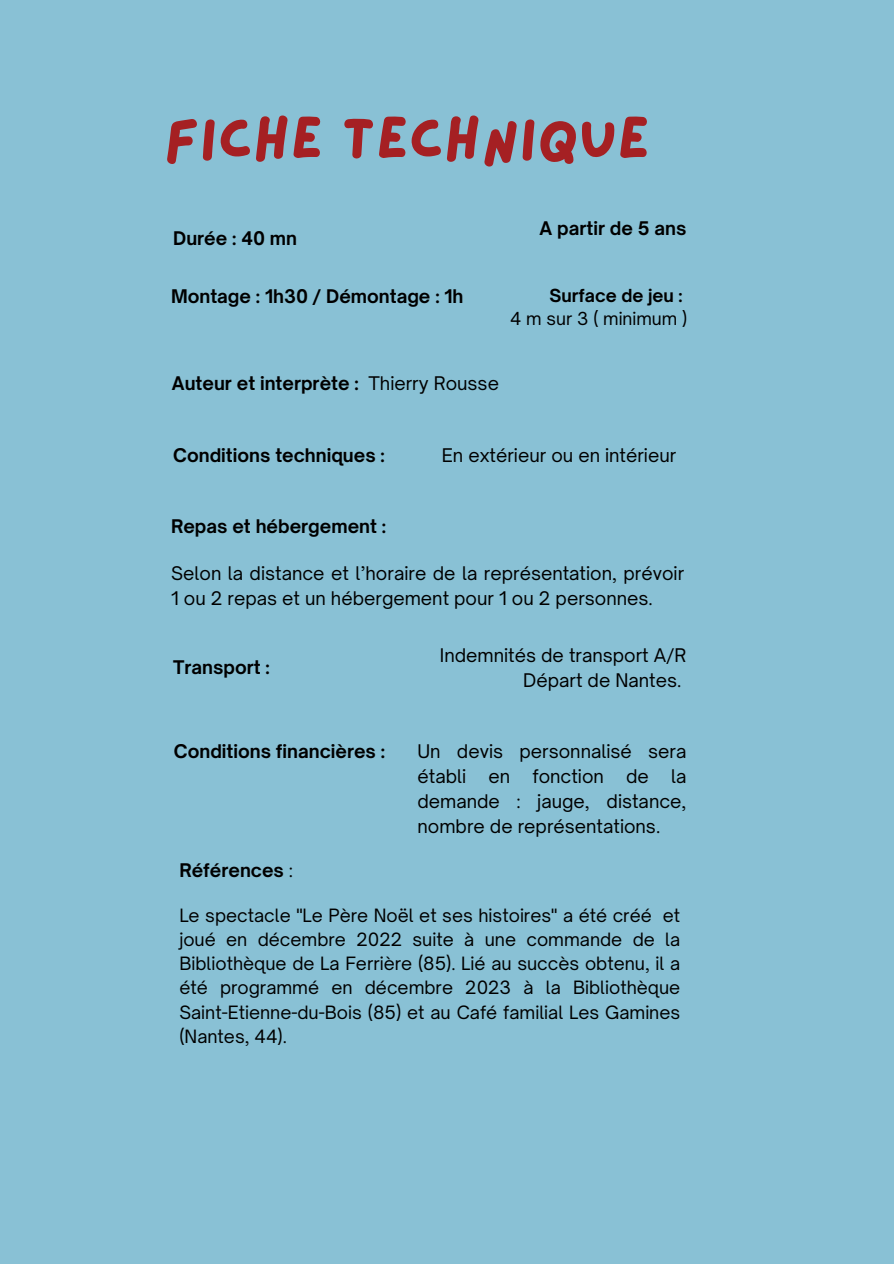
<style>
.page{position:relative;width:894px;height:1264px;background:#fff}
.page>*{position:absolute;margin:0;border:0;box-sizing:border-box;transform-origin:0 0}
.t1{font:60px "Lazydog";color:#a52023}
.t2{font:18px/24.8px "Open Sauce One";color:#000}
.t3{font:700 18px "Open Sauce One";color:#000}
.t4{font:17.55px/24.2px "Open Sauce One";color:#000;text-align:justify}
.t5{font:17.25px "Open Sauce One";color:#000}
.t6{font:700 17.25px "Open Sauce One";color:#000}
.s1{font-weight:400}
</style>
<div class="page">
<div style="left:0;top:0;width:893px;height:1263px;background:#89c1d5"></div>
<h1 class="t1" style="left:164px;top:110px;width:487px">FICHE TECHNIQUE</h1>
<h2 class="t3" style="left:173px;top:227px;width:125px">Durée : 40 mn</h2>
<h2 class="t3" style="left:539px;top:217px;width:148px">A partir de 5 ans</h2>
<p class="t3" style="left:171px;top:285px;width:294px">Montage : 1h30 / Démontage : 1h</p>
<p class="t6" style="left:549px;top:284px;width:135px">Surface de jeu :</p>
<p class="t5" style="left:510px;top:308px;width:178px">4 m sur 3 ( minimum )</p>
<h2 class="t3" style="left:172px;top:372px;width:328px">Auteur et interprète : <span class="s1">Thierry Rousse</span></h2>
<h2 class="t3" style="left:173px;top:443px;width:213px">Conditions techniques :</h2>
<p class="t2" style="left:441px;top:442px;width:236px">En extérieur ou en intérieur</p>
<h2 class="t3" style="left:171px;top:515px;width:216px">Repas et hébergement :</h2>
<p class="t2" style="left:171px;top:561px;width:514px">Selon la distance et l’horaire de la représentation, prévoir<br>1 ou 2 repas et un hébergement pour 1 ou 2 personnes.</p>
<h2 class="t3" style="left:173px;top:656px;width:98px">Transport :</h2>
<p class="t2" style="left:440px;top:642px;width:248px">Indemnités de transport A/R</p>
<p class="t2" style="left:523px;top:667px;width:160px">Départ de Nantes.</p>
<h2 class="t3" style="left:174px;top:740px;width:213px">Conditions financières :</h2>
<p class="t2" style="left:417px;top:739px;width:270px;text-align:justify">Un devis personnalisé sera établi en fonction de la demande : jauge, distance, nombre de représentations.</p>
<p class="t3" style="left:179px;top:859px;width:115px">Références <span class="s1">:</span></p>
<p class="t4" style="left:179px;top:903px;width:502px">Le spectacle "Le Père Noël et ses histoires" a été créé et joué en décembre 2022 suite à une commande de la Bibliothèque de La Ferrière (85). Lié au succès obtenu, il a été programmé en décembre 2023 à la Bibliothèque Saint-Etienne-du-Bois (85) et au Café familial Les Gamines (Nantes, 44).</p>
</div>
